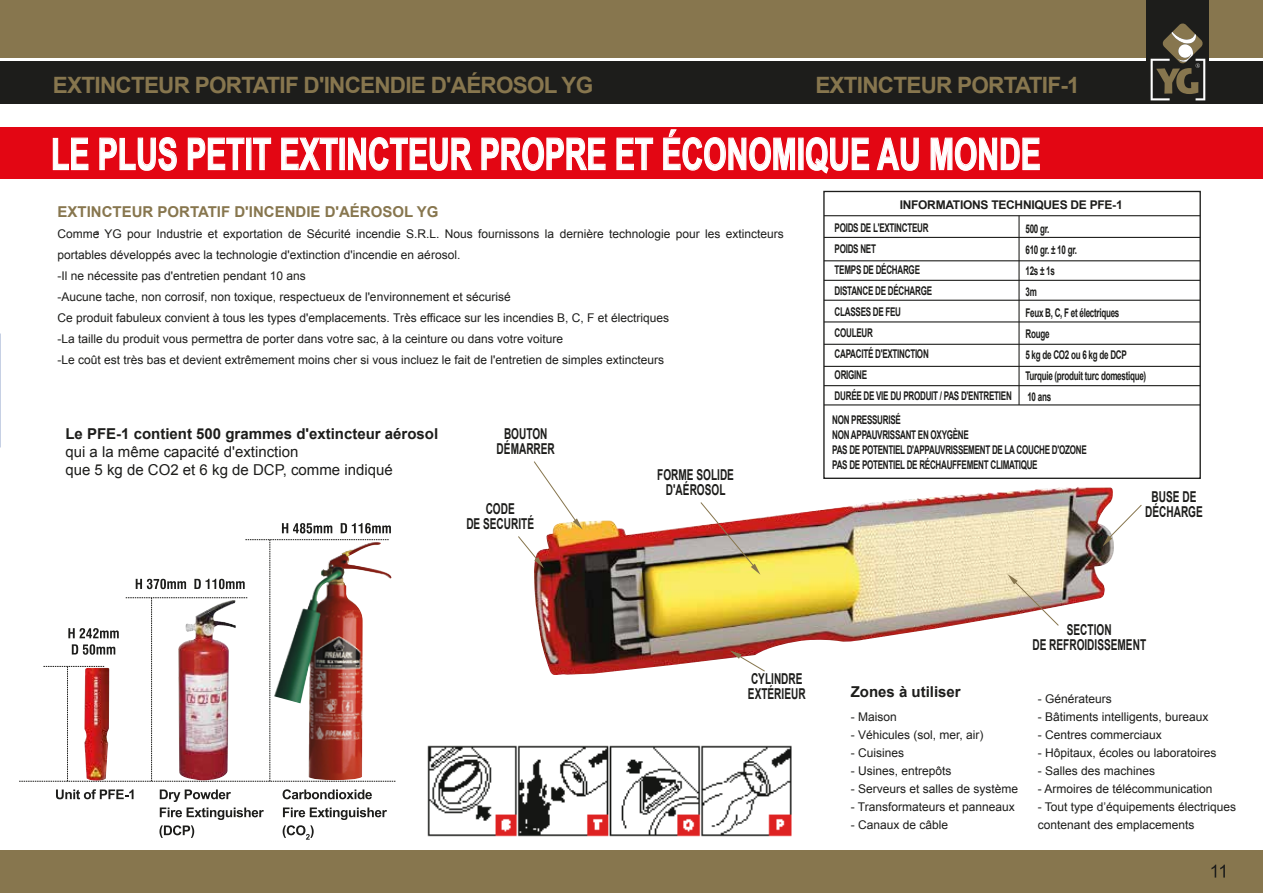
<style>
.page{position:relative;width:1263px;height:893px;background:#fff}
.page>*{position:absolute;margin:0;border:0;box-sizing:border-box;transform-origin:0 0}
.t1{font:700 43.95px "Arial";color:#fff;scale:.68 1}
.t2{font:700 22.5px "Arial";letter-spacing:-.035em;color:#87764e}
.t3{font:700 15px/15px "Arial";color:#1d1d1b;text-align:center;scale:.67 1}
.t4{font:15px/18px "Arial";color:#1d1d1b}
.t5{font:700 15px "Arial";color:#1d1d1b}
.t6{font:700 15px "Arial";color:#87764e}
.t7{font:12px/21px "Arial";color:#1d1d1b}
.t8{font:700 12px/21px "Arial";letter-spacing:-.035em;color:#1d1d1b;scale:.67 1}
.t9{font:700 12px "Arial";letter-spacing:-.035em;color:#1d1d1b}
</style>
<div class="page">
<div style="left:0;top:127px;width:1263px;height:51px;background:#e30613"></div>
<div style="left:0;top:850px;width:1263px;height:43px;background:#87764e"></div>
<div style="left:0;top:57px;width:1263px;height:46px;background:#1d1d1b"></div>
<div style="left:0;top:0;width:1263px;height:60px;background:#87764e"></div>
<img style="left:534px;top:487px;width:580px;height:188px">
<svg style="left:518px;top:536px;width:26px;height:32px"></svg>
<svg style="left:534px;top:461px;width:48px;height:68px"></svg>
<svg style="left:730px;top:650px;width:35px;height:22px"></svg>
<svg style="left:1102px;top:505px;width:40px;height:41px"></svg>
<svg style="left:1007px;top:574px;width:52px;height:52px"></svg>
<img style="left:700px;top:502px;width:60px;height:73px">
<img style="left:427px;top:745px;width:365px;height:92px">
<svg style="left:19px;top:539px;width:376px;height:243px"></svg>
<svg style="left:282px;top:523px;width:109px;height:10px"></svg>
<img style="left:84px;top:668px;width:25px;height:112px">
<img style="left:178px;top:600px;width:58px;height:180px">
<img style="left:274px;top:542px;width:117px;height:238px">
<hr style="left:0;top:59px;width:1263px;height:2px;background:#fff">
<div style="left:1147px;top:0;width:62px;height:103px;background:#1d1d1b"></div>
<svg style="left:1150px;top:23px;width:55px;height:77px"></svg>
<svg style="left:1211px;top:865px;width:14px;height:12px"></svg>
<svg style="left:56px;top:789px;width:78px;height:10px"></svg>
<svg style="left:159px;top:789px;width:105px;height:49px"></svg>
<svg style="left:283px;top:789px;width:89px;height:10px"></svg>
<svg style="left:283px;top:807px;width:104px;height:33px"></svg>
<svg style="left:95px;top:231px;width:4px;height:3px"></svg>
<svg style="left:52px;top:137px;width:37px;height:34px"></svg>
<svg style="left:99px;top:137px;width:78px;height:34px"></svg>
<svg style="left:187px;top:137px;width:58px;height:34px"></svg>
<div style="left:246px;top:138px;width:5px;height:32px;border:1px solid #fff"></div>
<svg style="left:253px;top:137px;width:19px;height:34px"></svg>
<svg style="left:281px;top:137px;width:57px;height:34px"></svg>
<div style="left:339px;top:138px;width:6px;height:32px;border:1px solid #fff"></div>
<svg style="left:348px;top:137px;width:124px;height:34px"></svg>
<svg style="left:481px;top:137px;width:125px;height:34px"></svg>
<svg style="left:616px;top:137px;width:38px;height:34px"></svg>
<svg style="left:663px;top:129px;width:133px;height:42px"></svg>
<div style="left:798px;top:138px;width:6px;height:32px;border:1px solid #fff"></div>
<svg style="left:805px;top:137px;width:65px;height:37px"></svg>
<svg style="left:876px;top:137px;width:43px;height:34px"></svg>
<svg style="left:930px;top:137px;width:110px;height:34px"></svg>
<hr style="left:824px;top:215px;width:376px;height:1px;background:#1d1d1b">
<hr style="left:824px;top:237px;width:376px;height:1px;background:#1d1d1b">
<hr style="left:824px;top:260px;width:376px;height:1px;background:#1d1d1b">
<hr style="left:1018px;top:216px;width:1px;height:189px;background:#1d1d1b">
<hr style="left:824px;top:280px;width:376px;height:1px;background:#1d1d1b">
<hr style="left:824px;top:300px;width:376px;height:1px;background:#1d1d1b">
<hr style="left:824px;top:321px;width:376px;height:1px;background:#1d1d1b">
<hr style="left:824px;top:344px;width:376px;height:1px;background:#1d1d1b">
<hr style="left:824px;top:366px;width:376px;height:1px;background:#1d1d1b">
<hr style="left:824px;top:385px;width:376px;height:1px;background:#1d1d1b">
<hr style="left:824px;top:404px;width:376px;height:1px;background:#1d1d1b">
<div style="left:823px;top:191px;width:378px;height:288px;border:1px solid #1d1d1b"></div>
<h2 class="t2" style="left:53px;top:70px;width:542px">EXTINCTEUR PORTATIF D'INCENDIE D'AÉROSOL YG</h2>
<h2 class="t2" style="left:815px;top:70px;width:266px">EXTINCTEUR PORTATIF-1</h2>
<h1 class="t1" style="left:51px;top:125px;width:1457px">LE PLUS PETIT EXTINCTEUR PROPRE ET ÉCONOMIQUE AU MONDE</h1>
<p class="t6" style="left:57px;top:201px;width:383px">EXTINCTEUR PORTATIF D'INCENDIE D'AÉROSOL YG</p>
<p class="t7" style="left:57px;top:223px;width:728px">Comme YG pour Industrie et exportation de Sécurité incendie S.R.L. Nous fournissons la dernière technologie pour les extincteurs portables développés avec la technologie d'extinction d'incendie en aérosol.<br>-Il ne nécessite pas d'entretien pendant 10 ans<br>-Aucune tache, non corrosif, non toxique, respectueux de l'environnement et sécurisé<br>Ce produit fabuleux convient à tous les types d'emplacements. Très efficace sur les incendies B, C, F et électriques<br>-La taille du produit vous permettra de porter dans votre sac, à la ceinture ou dans votre voiture<br>-Le coût est très bas et devient extrêmement moins cher si vous incluez le fait de l'entretien de simples extincteurs</p>
<p class="t5" style="left:65px;top:424px;width:374px">Le PFE-1 contient 500 grammes d'extincteur aérosol</p>
<p class="t4" style="left:65px;top:443px;width:329px">qui a la même capacité d'extinction<br>que 5 kg de CO2 et 6 kg de DCP, comme indiqué</p>
<p class="t3" style="left:497px;top:427px;width:88px">BOUTON<br>DÉMARRER</p>
<p class="t3" style="left:466px;top:502px;width:103px">CODE<br>DE SECURITÉ</p>
<p class="t3" style="left:657px;top:468px;width:116px">FORME SOLIDE<br>D'AÉROSOL</p>
<p class="t9" style="left:900px;top:197px;width:224px">INFORMATIONS TECHNIQUES DE PFE-1</p>
<p class="t8" style="left:835px;top:218px;width:266px">POIDS DE L'EXTINCTEUR<br>POIDS NET<br>TEMPS DE DÉCHARGE<br>DISTANCE DE DÉCHARGE<br>CLASSES DE FEU<br>COULEUR<br>CAPACITÉ D'EXTINCTION<br>ORIGINE<br>DURÉE DE VIE DU PRODUIT / PAS D'ENTRETIEN</p>
<p class="t8" style="left:1025px;top:218px;width:182px">500 gr.<br>610 gr. ± 10 gr.<br>12s ± 1s<br>3m<br>Feux B, C, F et électriques<br>Rouge<br>5 kg de CO2 ou 6 kg de DCP<br>Turquie (produit turc domestique)<br>10 ans</p>
<p class="t8" style="left:832px;top:412px;width:381px;line-height:15px">NON PRESSURISÉ<br>NON APPAUVRISSANT EN OXYGÈNE<br>PAS DE POTENTIEL D'APPAUVRISSEMENT DE LA COUCHE D'OZONE PAS DE POTENTIEL DE RÉCHAUFFEMENT CLIMATIQUE</p>
<p class="t3" style="left:1145px;top:490px;width:88px">BUSE DE<br>DÉCHARGE</p>
<p class="t3" style="left:748px;top:672px;width:88px;text-align:left">CYLINDRE<br>EXTÉRIEUR</p>
<p class="t5" style="left:851px;top:682px;width:112px">Zones à utiliser</p>
<p class="t7" style="left:851px;top:706px;width:48px">- Maison</p>
<p class="t7" style="left:851px;top:724px;width:134px">- Véhicules (sol, mer, air)</p>
<p class="t7" style="left:851px;top:742px;width:55px">- Cuisines</p>
<p class="t7" style="left:851px;top:760px;width:102px">- Usines, entrepôts</p>
<p class="t7" style="left:851px;top:778px;width:169px">- Serveurs et salles de système</p>
<p class="t7" style="left:851px;top:796px;width:166px">- Transformateurs et panneaux</p>
<p class="t7" style="left:851px;top:814px;width:99px">- Canaux de câble</p>
<p class="t3" style="left:1032px;top:622px;width:171px">SECTION<br>DE REFROIDISSEMENT</p>
<p class="t7" style="left:1038px;top:688px;width:76px">- Générateurs</p>
<p class="t7" style="left:1038px;top:706px;width:172px">- Bâtiments intelligents, bureaux</p>
<p class="t7" style="left:1038px;top:724px;width:126px">- Centres commerciaux</p>
<p class="t7" style="left:1038px;top:742px;width:180px">- Hôpitaux, écoles ou laboratoires</p>
<p class="t7" style="left:1038px;top:760px;width:119px">- Salles des machines</p>
<p class="t7" style="left:1038px;top:778px;width:176px">- Armoires de télécommunication</p>
<p class="t7" style="left:1038px;top:798px;width:200px;line-height:18px">- Tout type d’équipements électriques contenant des emplacements</p>
</div>
